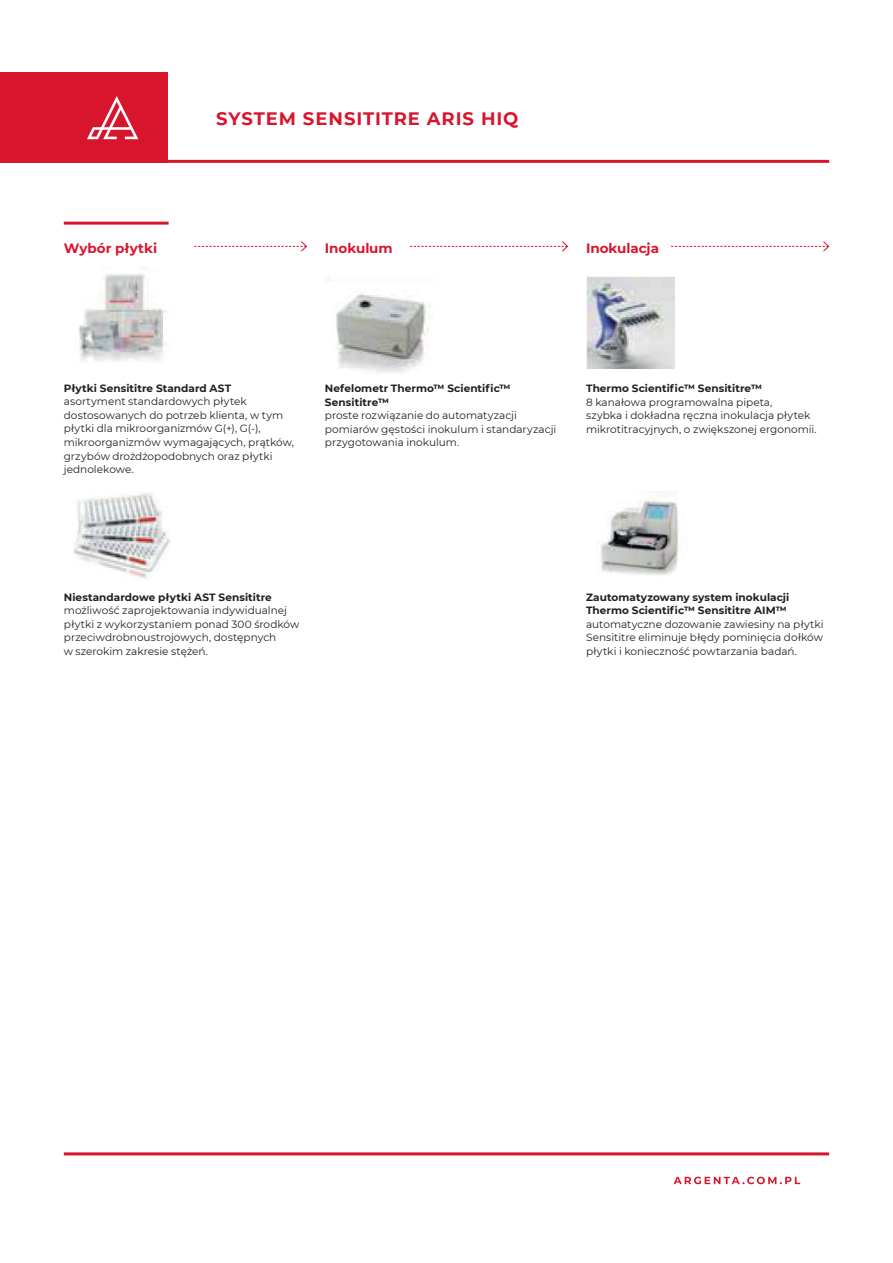
<style>
.page{position:relative;width:893px;height:1263px;background:#fff}
.page>*{position:absolute;margin:0;border:0;box-sizing:border-box;transform-origin:0 0}
.t1{font:700 18px "Montserrat";letter-spacing:.05em;color:#d7162e}
.t2{font:700 13.5px "Montserrat";letter-spacing:-.005em;color:#d7162e}
.t3{font:10.5px/13.5px "Montserrat";color:#231f20}
.t4{font:700 10.5px/13.5px "Montserrat";letter-spacing:.005em;color:#231f20}
</style>
<div class="page">
<div style="left:0;top:72px;width:168px;height:91px;background:#d7162e"></div>
<hr style="left:84px;top:160px;width:745px;height:3px;background:#d7162e">
<hr style="left:64px;top:1152px;width:765px;height:3px;background:#d7162e">
<svg style="left:673px;top:1177px;width:127px;height:7px"></svg>
<svg style="left:87px;top:96px;width:51px;height:43px"></svg>
<hr style="left:64px;top:222px;width:105px;height:3px;background:#d7162e">
<img style="left:79px;top:274px;width:88px;height:88px">
<img style="left:73px;top:492px;width:97px;height:88px">
<img style="left:327px;top:277px;width:104px;height:96px">
<img style="left:586px;top:276px;width:89px;height:92px">
<img style="left:597px;top:491px;width:82px;height:84px">
<svg style="left:194px;top:241px;width:113px;height:11px"></svg>
<svg style="left:410px;top:241px;width:159px;height:11px"></svg>
<svg style="left:671px;top:241px;width:159px;height:11px"></svg>
<h1 class="t1" style="left:216px;top:105px;width:304px">SYSTEM SENSITITRE ARIS HIQ</h1>
<p class="t2" style="left:64px;top:238px;width:95px">Wybór płytki</p>
<p class="t2" style="left:325px;top:238px;width:69px">Inokulum</p>
<p class="t2" style="left:586px;top:238px;width:74px">Inokulacja</p>
<p class="t4" style="left:64px;top:381px;width:169px">Płytki Sensititre Standard AST</p>
<p class="t3" style="left:64px;top:395px;width:232px">asortyment standardowych płytek dostosowanych do potrzeb klienta, w tym płytki dla mikroorganizmów G(+), G(-), mikroorganizmów wymagających, prątków, grzybów drożdżopodobnych oraz płytki jednolekowe.</p>
<p class="t4" style="left:325px;top:381px;width:187px">Nefelometr Thermo™ Scientific™<br>Sensititre™</p>
<p class="t3" style="left:325px;top:408px;width:233px">proste rozwiązanie do automatyzacji pomiarów gęstości inokulum i standaryzacji przygotowania inokulum.</p>
<p class="t4" style="left:586px;top:381px;width:177px">Thermo Scientific™ Sensititre™</p>
<p class="t3" style="left:586px;top:395px;width:232px">8 kanałowa programowalna pipeta,<br>szybka i dokładna ręczna inokulacja płytek mikrotitracyjnych, o zwiększonej ergonomii.</p>
<p class="t4" style="left:64px;top:589px;width:210px">Niestandardowe płytki AST Sensititre</p>
<p class="t3" style="left:64px;top:603px;width:237px">możliwość zaprojektowania indywidualnej płytki z wykorzystaniem ponad 300 środków przeciwdrobnoustrojowych, dostępnych<br>w szerokim zakresie stężeń.</p>
<p class="t4" style="left:586px;top:590px;width:205px">Zautomatyzowany system inokulacji<br>Thermo Scientific™ Sensititre AIM™</p>
<p class="t3" style="left:586px;top:617px;width:239px;text-align:justify">automatyczne dozowanie zawiesiny na płytki Sensititre eliminuje błędy pominięcia dołków płytki i konieczność powtarzania badań.</p>
</div>
